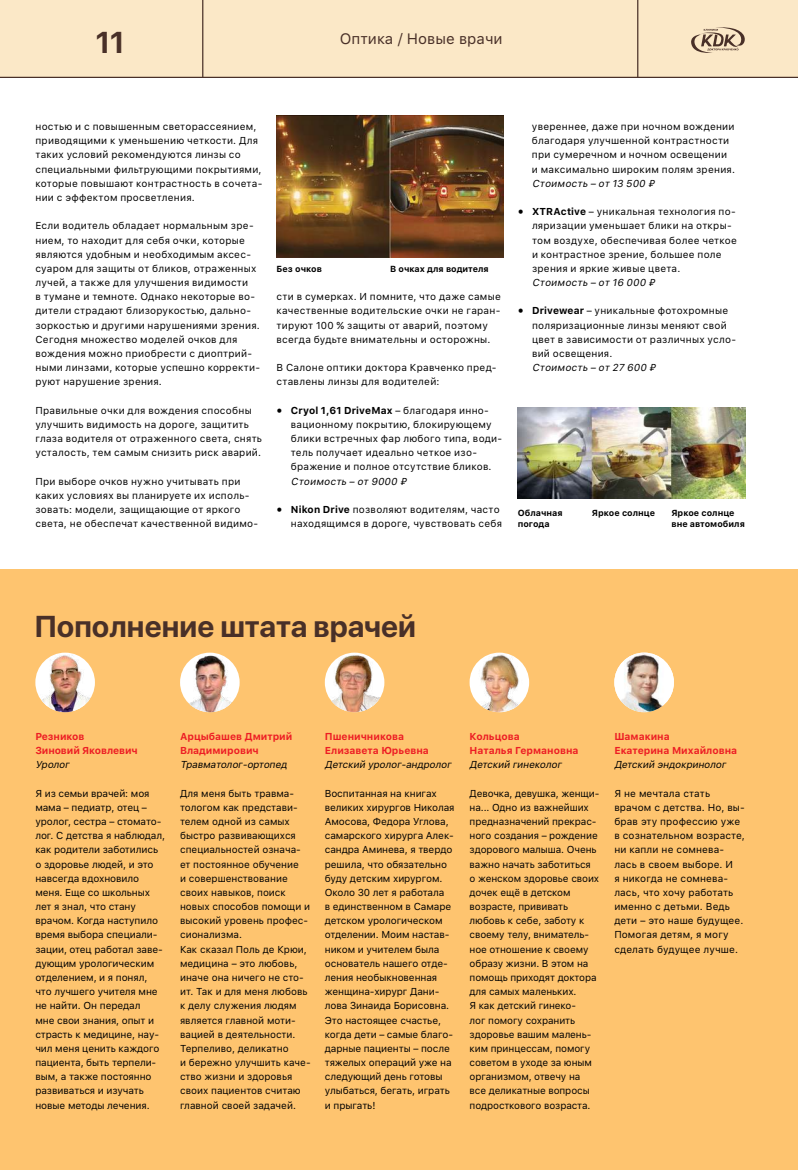
<style>
.page{position:relative;width:798px;height:1170px;background:#fff}
.page>*{position:absolute;margin:0;border:0;box-sizing:border-box;transform-origin:0 0}
.t1{font:700 30px "SF Pro Display";color:#493028}
.t2{font:15px "SF Pro Text";color:#493028}
.t3{font:10px/14.1px "SF Pro Text";color:#000}
.t4{font:10px/14.1px "SF Pro Text";letter-spacing:.025em;color:#000}
.t5{font:italic 10px "SF Pro Text";color:#000}
.t6{font:700 10px/14.1px "SF Pro Text";color:#ed1d24}
.t7{font:10px/14.1px "SF Pro Text";letter-spacing:.02em;color:#000;text-align:right}
.t8{font:700 8.75px/10.5px "SF Pro Text";color:#000}
.s1{font-family:"Minion Pro";font-weight:700;font-size:15px}
.s2{font-weight:700}
</style>
<div class="page">
<div style="left:0;top:0;width:797px;height:78px;background:#fbe8c7"></div>
<hr style="left:0;top:77px;width:797px;height:1px;background:#493028">
<hr style="left:637px;top:0;width:1px;height:77px;background:#493028">
<hr style="left:202px;top:0;width:1px;height:77px;background:#493028">
<img style="left:276px;top:116px;width:228px;height:142px">
<div style="left:0;top:569px;width:797px;height:600px;background:#fec46f"></div>
<img style="left:35px;top:654px;width:60px;height:58px">
<img style="left:180px;top:652px;width:59px;height:60px;border-radius:30px">
<img style="left:325px;top:652px;width:59px;height:60px;border-radius:30px">
<img style="left:469px;top:652px;width:60px;height:60px;border-radius:30px">
<img style="left:614px;top:652px;width:59px;height:60px;border-radius:30px">
<img style="left:517px;top:407px;width:227px;height:92px">
<svg style="left:691px;top:27px;width:53px;height:26px"></svg>
<h1 class="t1" style="left:96px;top:25px;width:30px">11</h1>
<h2 class="t2" style="left:339px;top:28px;width:164px">Оптика / Новые врачи</h2>
<p class="t4" style="left:35px;top:120px;width:228px">ностью и с повышенным светорассеянием, приводящими к уменьшению четкости. Для таких условий рекомендуются линзы со специальными фильтрующими покрытиями, которые повышают контрастность в сочета&shy;нии с эффектом просветления.</p>
<p class="t4" style="left:35px;top:219px;width:226px">Если водитель обладает нормальным зре&shy;нием, то находит для себя очки, которые являются удобным и необходимым аксес&shy;суаром для защиты от бликов, отраженных лучей, а также для улучшения видимости<br>в тумане и темноте. Однако некоторые во&shy;дители страдают близорукостью, дально&shy;зоркостью и другими нарушениями зрения.<br>Сегодня множество моделей очков для вождения можно приобрести с диоптрий&shy;ными линзами, которые успешно корректи&shy;руют нарушение зрения.</p>
<p class="t4" style="left:35px;top:403px;width:228px">Правильные очки для вождения способны улучшить видимость на дороге, защитить глаза водителя от отраженного света, снять усталость, тем самым снизить риск аварий.</p>
<p class="t4" style="left:35px;top:474px;width:224px">При выборе очков нужно учитывать при каких условиях вы планируете их исполь&shy;зовать: модели, защищающие от яркого света, не обеспечат качественной видимо-</p>
<p class="t8" style="left:276px;top:264px;width:47px">Без очков</p>
<p class="t8" style="left:390px;top:264px;width:100px">В очках для водителя</p>
<p class="t4" style="left:276px;top:290px;width:226px">сти в сумерках. И помните, что даже самые качественные водительские очки не гаран&shy;тируют 100 % защиты от аварий, поэтому всегда будьте внимательны и осторожны.</p>
<p class="t4" style="left:276px;top:361px;width:221px">В Салоне оптики доктора Кравченко пред&shy;ставлены линзы для водителей:</p>
<p class="t4" style="left:291px;top:403px;width:213px;text-indent:-14px"><span class="s1">•</span> <span class="s2">Cryol 1,61 DriveMax</span> – благодаря инно&shy;вационному покрытию, блокирующему блики встречных фар любого типа, води&shy;тель получает идеально четкое изо&shy;бражение и полное отсутствие бликов.</p>
<p class="t5" style="left:291px;top:474px;width:120px">Стоимость – от 9000 ₽</p>
<p class="t7" style="left:276px;top:502px;width:227px"><span class="s1">•</span> <span class="s2">Nikon Drive</span> позволяют водителям, часто находящимся в дороге, чувствовать себя</p>
<p class="t4" style="left:531px;top:120px;width:204px">увереннее, даже при ночном вождении благодаря улучшенной контрастности при сумеречном и ночном освещении и максимально широким полям зрения.</p>
<p class="t5" style="left:531px;top:176px;width:127px">Стоимость – от 13 500 ₽</p>
<p class="t4" style="left:531px;top:205px;width:206px;text-indent:-14px"><span class="s1">•</span> <span class="s2">XTRActive</span> – уникальная технология по&shy;ляризации уменьшает блики на откры&shy;том воздухе, обеспечивая более четкое и контрастное зрение, большее поле зрения и яркие живые цвета.</p>
<p class="t5" style="left:531px;top:275px;width:127px">Стоимость – от 16 000 ₽</p>
<p class="t4" style="left:531px;top:304px;width:206px;text-indent:-14px"><span class="s1">•</span> <span class="s2">Drivewear</span> – уникальные фотохромные поляризационные линзы меняют свой цвет в зависимости от различных усло&shy;вий освещения.</p>
<p class="t5" style="left:531px;top:360px;width:128px">Стоимость – от 27 600 ₽</p>
<p class="t8" style="left:517px;top:508px;width:46px">Облачная погода</p>
<p class="t8" style="left:591px;top:508px;width:65px">Яркое солнце</p>
<p class="t8" style="left:671px;top:508px;width:75px">Яркое солнце вне автомобиля</p>
<h1 class="t1" style="left:35px;top:609px;width:382px">Пополнение штата врачей</h1>
<p class="t6" style="left:35px;top:729px;width:104px">Резников<br>Зиновий Яковлевич</p>
<p class="t5" style="left:35px;top:757px;width:38px">Уролог</p>
<p class="t3" style="left:35px;top:786px;width:131px">Я из семьи врачей: моя мама – педиатр, отец – уролог, сестра – стомато&shy;лог. С детства я наблюдал, как родители заботились о здоровье людей, и это навсегда вдохновило меня. Еще со школьных лет я знал, что стану врачом. Когда наступило время выбора специали&shy;зации, отец работал заве&shy;дующим урологическим отделением, и я понял, что лучшего учителя мне не найти. Он передал<br>мне свои знания, опыт и страсть к медицине, нау&shy;чил меня ценить каждого пациента, быть терпели&shy;вым, а также постоянно развиваться и изучать новые методы лечения.</p>
<p class="t6" style="left:180px;top:729px;width:114px">Арцыбашев Дмитрий<br>Владимирович</p>
<p class="t5" style="left:180px;top:757px;width:111px">Травматолог-ортопед</p>
<p class="t3" style="left:180px;top:786px;width:132px">Для меня быть травма&shy;тологом как представи&shy;телем одной из самых быстро развивающихся специальностей означа&shy;ет постоянное обучение<br>и совершенствование своих навыков, поиск новых способов помощи и высокий уровень профес&shy;сионализма.<br>Как сказал Поль де Крюи, медицина – это любовь, иначе она ничего не сто&shy;ит. Так и для меня любовь к делу служения людям является главной моти&shy;вацией в деятельности.<br>Терпеливо, деликатно<br>и бережно улучшить каче&shy;ство жизни и здоровья своих пациентов считаю главной своей задачей.</p>
<p class="t6" style="left:325px;top:729px;width:106px">Пшеничникова<br>Елизавета Юрьевна</p>
<p class="t5" style="left:325px;top:757px;width:131px">Детский уролог-андролог</p>
<p class="t3" style="left:325px;top:786px;width:131px">Воспитанная на книгах великих хирургов Николая<br>Амосова, Федора Углова, самарского хирурга Алек&shy;сандра Аминева, я твердо решила, что обязательно буду детским хирургом.<br>Около 30 лет я работала<br>в единственном в Самаре детском урологическом отделении. Моим настав&shy;ником и учителем была основатель нашего отде&shy;ления необыкновенная женщина-хирург Дани&shy;лова Зинаида Борисовна.<br>Это настоящее счастье, когда дети – самые благо&shy;дарные пациенты – после тяжелых операций уже на следующий день готовы улыбаться, бегать, играть и прыгать!</p>
<p class="t6" style="left:469px;top:729px;width:110px">Кольцова<br>Наталья Германовна</p>
<p class="t5" style="left:469px;top:757px;width:96px">Детский гинеколог</p>
<p class="t3" style="left:469px;top:786px;width:131px">Девочка, девушка, женщи&shy;на... Одно из важнейших предназначений прекрас&shy;ного создания – рождение здорового малыша. Очень важно начать заботиться<br>о женском здоровье своих дочек ещё в детском возрасте, прививать любовь к себе, заботу к своему телу, вниматель&shy;ное отношение к своему образу жизни. В этом на помощь приходят доктора для самых маленьких.<br>Я как детский гинеко-<br>лог помогу сохранить здоровье вашим малень&shy;ким принцессам, помогу советом в уходе за юным организмом, отвечу на все деликатные вопросы подросткового возраста.</p>
<p class="t6" style="left:614px;top:729px;width:124px">Шамакина<br>Екатерина Михайловна</p>
<p class="t5" style="left:614px;top:757px;width:116px">Детский эндокринолог</p>
<p class="t3" style="left:614px;top:786px;width:132px">Я не мечтала стать врачом с детства. Но, вы&shy;брав эту профессию уже в сознательном возрасте, ни капли не сомнева&shy;лась в своем выборе. И<br>я никогда не сомнева&shy;лась, что хочу работать именно с детьми. Ведь дети – это наше будущее.<br>Помогая детям, я могу сделать будущее лучше.</p>
</div>
